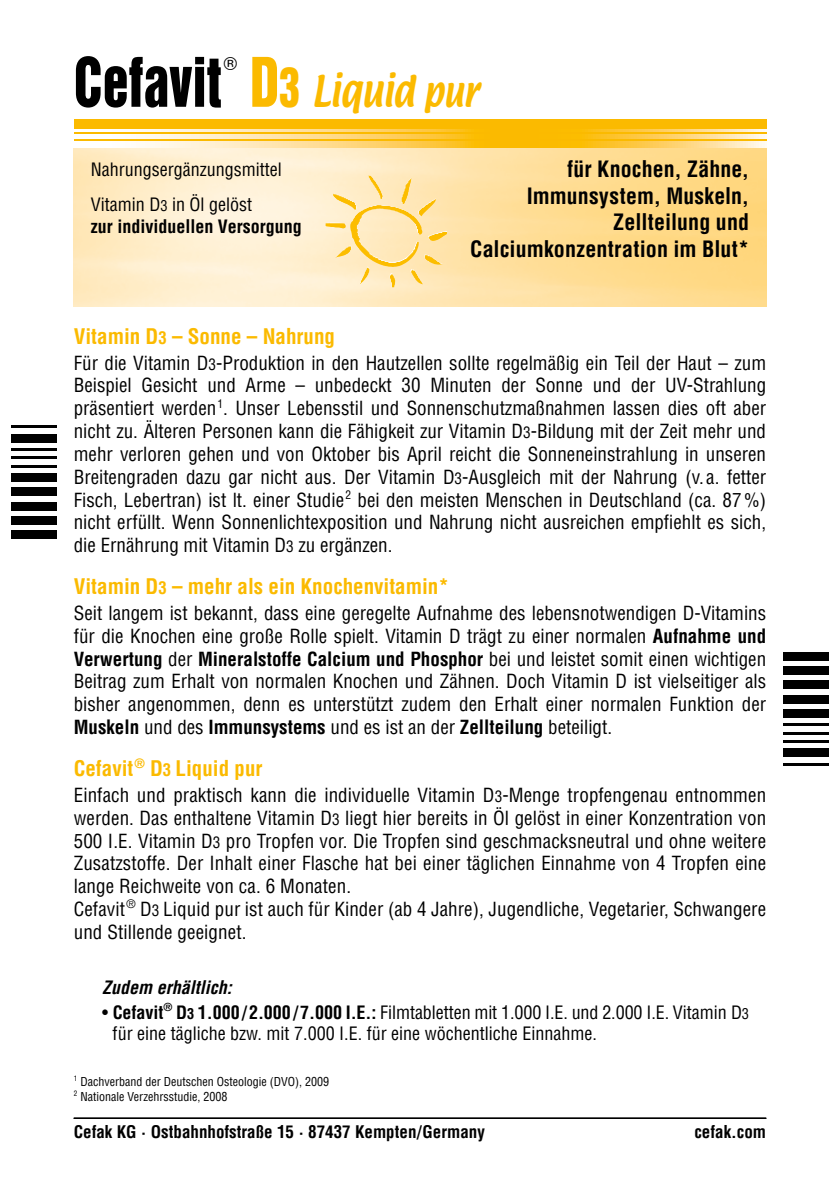
<style>
.page{position:relative;width:840px;height:1191px;background:#fff}
.page>*{position:absolute;margin:0;border:0;box-sizing:border-box;transform-origin:0 0}
.t1{font:62.4px "Helvetica Inserat LT Pro";color:#000;scale:.83 1}
.t2{font:38.4px "Textile";letter-spacing:-.005em;color:#fbba00;scale:.83 1}
.t3{font:700 condensed 22px/26.4px "Helvetica LT Pro";letter-spacing:.005em;color:#000;text-align:right}
.t4{font:700 condensed 21px "Helvetica LT Pro";color:#fbba00}
.t5{font:condensed 19px/22.8px "Helvetica LT Pro";letter-spacing:.005em;color:#000;text-align:justify}
.t6{font:condensed 18px/21.6px "Helvetica LT Pro";color:#000}
.t7{font:700 condensed 18px/21.6px "Helvetica LT Pro";color:#000}
.t8{font:italic 700 condensed 18px "Helvetica LT Pro";color:#000}
.t9{font:18px "Helvetica";color:#000}
.t10{font:700 condensed 17px "Helvetica LT Pro";color:#000}
.t11{font:condensed 12px/14.4px "Helvetica LT Pro";color:#000}
.s1{font-family:"Helvetica Inserat LT Pro";font-size:62.4px}
.s2{font-family:"Helvetica Inserat LT Pro";font-size:50px}
.s3{font-size:36px}
.s4{font-weight:400}
.s5{font-weight:400;font-size:14.4px}
.s6{font-size:16.8px}
.s7{font-size:15.2px}
.s8{font-weight:700}
.s9{font-weight:700;font-size:14.4px}
.s10{font-size:14.4px}
</style>
<div class="page">
<img style="left:74px;top:147px;width:691px;height:159px">
<img style="left:368px;top:176px;width:42px;height:23px">
<hr style="left:11px;top:425px;width:46px;height:3px;background:#000">
<div style="left:11px;top:434px;width:46px;height:8px;background:#000"></div>
<hr style="left:11px;top:448px;width:46px;height:3px;background:#000">
<hr style="left:11px;top:456px;width:46px;height:3px;background:#000">
<hr style="left:11px;top:465px;width:46px;height:3px;background:#000">
<div style="left:11px;top:473px;width:46px;height:9px;background:#000"></div>
<div style="left:11px;top:488px;width:46px;height:8px;background:#000"></div>
<div style="left:11px;top:502px;width:46px;height:8px;background:#000"></div>
<div style="left:11px;top:516px;width:46px;height:8px;background:#000"></div>
<div style="left:11px;top:530px;width:46px;height:9px;background:#000"></div>
<hr style="left:782px;top:763px;width:46px;height:2px;background:#000">
<div style="left:782px;top:748px;width:46px;height:9px;background:#000"></div>
<hr style="left:782px;top:740px;width:46px;height:3px;background:#000">
<hr style="left:782px;top:731px;width:46px;height:3px;background:#000">
<hr style="left:782px;top:723px;width:46px;height:3px;background:#000">
<div style="left:782px;top:709px;width:46px;height:8px;background:#000"></div>
<div style="left:782px;top:694px;width:46px;height:9px;background:#000"></div>
<div style="left:782px;top:680px;width:46px;height:9px;background:#000"></div>
<div style="left:782px;top:666px;width:46px;height:9px;background:#000"></div>
<div style="left:782px;top:652px;width:46px;height:8px;background:#000"></div>
<div style="left:74px;top:119px;width:691px;height:28px;background:#fbba00"></div>
<svg style="left:74px;top:142px;width:691px;height:5px"></svg>
<svg style="left:74px;top:135px;width:691px;height:4px"></svg>
<svg style="left:74px;top:129px;width:691px;height:3px"></svg>
<hr style="left:74px;top:1117px;width:691px;height:1px;background:#000">
<h1 class="t1" style="left:74px;top:45px;width:179px">Cefavit</h1>
<p class="t9" style="left:224px;top:50px;width:15px">®</p>
<h2 class="t2" style="left:250px;top:64px;width:276px"><span class="s1">D</span><span class="s2">3</span> Liquid <span class="s3">pur</span></h2>
<p class="t6" style="left:91px;top:158px;width:192px">Nahrungsergänzungsmittel</p>
<p class="t7" style="left:91px;top:194px;width:212px"><span class="s4">Vitamin D</span><span class="s5">3</span> <span class="s4">in Öl gelöst<br></span>zur individuellen Versorgung</p>
<p class="t3" style="left:470px;top:156px;width:280px">für Knochen, Zähne,<br>Immunsystem, Muskeln,<br>Zellteilung und<br>Calciumkonzentration im Blut*</p>
<p class="t4" style="left:74px;top:322px;width:263px">Vitamin D<span class="s6">3</span> – Sonne – Nahrung</p>
<p class="t5" style="left:74px;top:351px;width:693px">Für die Vitamin D<span class="s7">3</span>-Produktion in den Hautzellen sollte regelmäßig ein Teil der Haut – zum Beispiel Gesicht und Arme – unbedeckt 30 Minuten der Sonne und der UV-Strahlung präsentiert werden<sup>1</sup>. Unser Lebensstil und Sonnenschutzmaßnahmen lassen dies oft aber nicht zu. Älteren Personen kann die Fähigkeit zur Vitamin D<span class="s7">3</span>-Bildung mit der Zeit mehr und mehr verloren gehen und von Oktober bis April reicht die Sonneneinstrahlung in unseren Breitengraden dazu gar nicht aus. Der Vitamin D<span class="s7">3</span>-Ausgleich mit der Nahrung (v. a. fetter Fisch, Lebertran) ist lt. einer Studie <sup>2</sup> bei den meisten Menschen in Deutschland (ca. 87%) nicht erfüllt. Wenn Sonnenlichtexposition und Nahrung nicht ausreichen empfiehlt es sich, die Ernährung mit Vitamin D<span class="s7">3</span> zu ergänzen.</p>
<p class="t4" style="left:74px;top:572px;width:376px">Vitamin D<span class="s6">3</span> – mehr als ein Knochenvitamin*</p>
<p class="t5" style="left:74px;top:601px;width:693px">Seit langem ist bekannt, dass eine geregelte Aufnahme des lebensnotwendigen D-Vitamins für die Knochen eine große Rolle spielt. Vitamin D trägt zu einer normalen <span class="s8">Aufnahme und Verwertung</span> der <span class="s8">Mineralstoffe Calcium und Phosphor</span> bei und leistet somit einen wichtigen Beitrag zum Erhalt von normalen Knochen und Zähnen. Doch Vitamin D ist vielseitiger als bisher angenommen, denn es unterstützt zudem den Erhalt einer normalen Funktion der <span class="s8">Muskeln</span> und des <span class="s8">Immunsystems</span> und es ist an der <span class="s8">Zellteilung</span> beteiligt.</p>
<p class="t4" style="left:74px;top:754px;width:190px">Cefavit<sup>®</sup> D<span class="s6">3</span> Liquid pur</p>
<p class="t5" style="left:74px;top:783px;width:693px;text-align:left">Einfach und praktisch kann die individuelle Vitamin D<span class="s7">3</span>-Menge tropfengenau entnommen werden. Das enthaltene Vitamin D<span class="s7">3</span> liegt hier bereits in Öl gelöst in einer Konzentration von 500 I.E. Vitamin D<span class="s7">3</span> pro Tropfen vor. Die Tropfen sind geschmacksneutral und ohne weitere Zusatzstoffe. Der Inhalt einer Flasche hat bei einer täglichen Einnahme von 4 Tropfen eine lange Reichweite von ca. 6 Monaten.<br>Cefavit<sup>®</sup> D<span class="s7">3</span> Liquid pur ist auch für Kinder (ab 4 Jahre), Jugendliche, Vegetarier, Schwangere und Stillende geeignet.</p>
<p class="t8" style="left:102px;top:975px;width:131px">Zudem erhältlich:</p>
<p class="t6" style="left:113px;top:1001px;width:637px;text-indent:-10px">• <span class="s8">Cefavit</span><sup>®</sup> <span class="s8">D</span><span class="s9">3</span> <span class="s8">1.000/2.000/7.000 I.E.:</span> Filmtabletten mit 1.000 I.E. und 2.000 I.E. Vitamin D<span class="s10">3 </span>für eine tägliche bzw. mit 7.000 I.E. für eine wöchentliche Einnahme.</p>
<p class="t11" style="left:74px;top:1074px;width:257px"><sup>1</sup> Dachverband der Deutschen Osteologie (DVO), 2009<br><sup>2</sup> Nationale Verzehrsstudie, 2008</p>
<p class="t10" style="left:74px;top:1120px;width:412px">Cefak KG · Ostbahnhofstraße 15 · 87437 Kempten/Germany</p>
<p class="t10" style="left:694px;top:1120px;width:73px">cefak.com</p>
</div>
